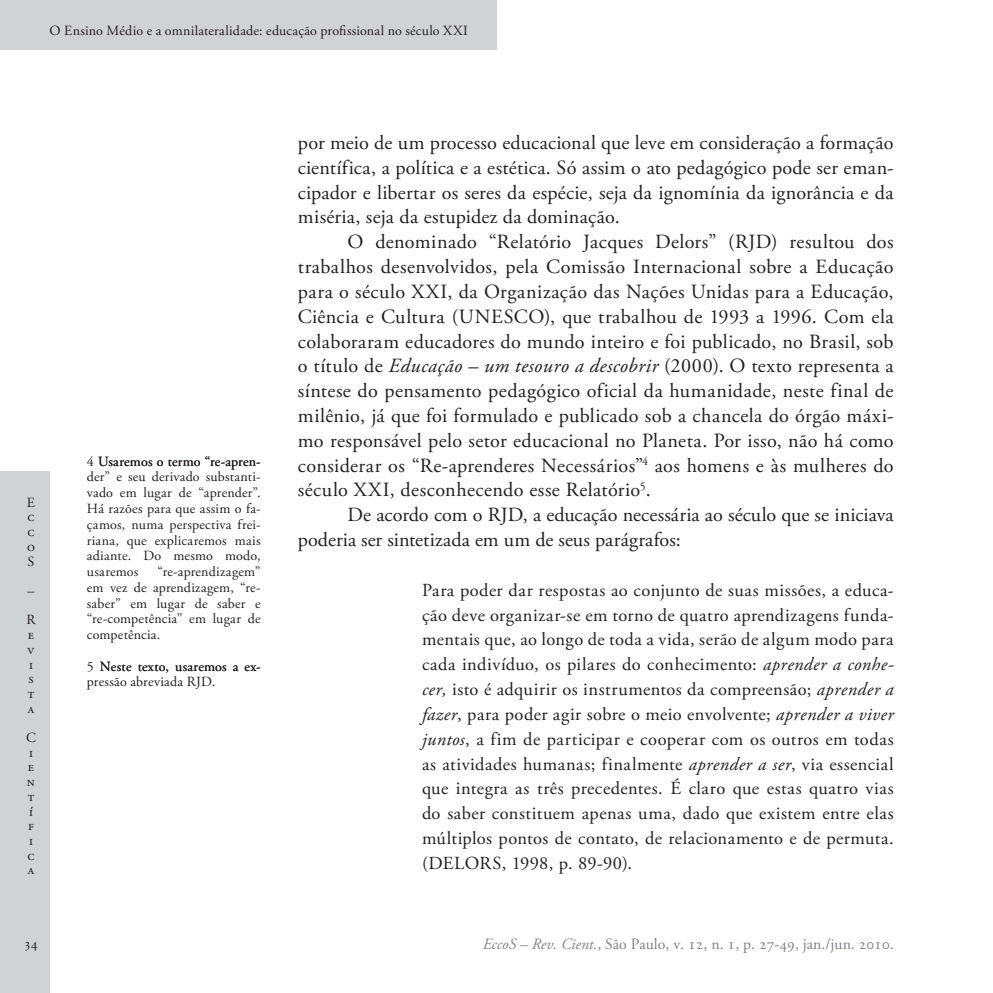
<style>
.page{position:relative;width:993px;height:993px;background:#fff}
.page>*{position:absolute;margin:0;border:0;box-sizing:border-box;transform-origin:0 0}
.Ec_Normal{font:20.12px/24.8px "Adobe Garamond Pro";letter-spacing:.01em;color:#231f20;text-align:justify}
.Ec_Normal_-_citação{font:18.38px/24.8px "Adobe Garamond Pro";letter-spacing:.02em;color:#231f20;text-align:justify}
.t1{font:15.75px "Adobe Garamond Pro";color:#808285}
.Ec_Nota{font:14px/14.7px "Adobe Garamond Pro";letter-spacing:.015em;color:#231f20;text-align:justify}
.s1{font-style:italic}
</style>
<div class="page">
<div style="left:0;top:0;width:496px;height:50px;background:#d1d2d4"></div>
<div style="left:0;top:471px;width:50px;height:521px;background:#d1d2d4"></div>
<p class="Ec_Nota" style="left:50px;top:24px;width:419px">O Ensino Médio e a omnilateralidade: educação profissional no século XXI</p>
<p class="Ec_Nota" style="left:27px;top:495px;width:10px">E c c o S</p>
<p class="Ec_Nota" style="left:26px;top:576px;width:11px;line-height:29.4px">–<br>R</p>
<p class="Ec_Nota" style="left:28px;top:627px;width:8px">e v i s t a</p>
<p class="Ec_Nota" style="left:26px;top:730px;width:11px;text-align:left">C i e n t í f i c a</p>
<p class="Ec_Nota" style="left:87px;top:453px;width:175px;line-height:15.8px">4 Usaremos o termo “re-apren&shy;der” e seu derivado substanti&shy;vado em lugar de “aprender”.<br>Há razões para que assim o fa&shy;çamos, numa perspectiva frei&shy;riana, que explicaremos mais adiante. Do mesmo modo, usaremos</p>
<p class="Ec_Nota" style="left:87px;top:564px;width:175px;line-height:15.8px;text-indent:70px">“re-aprendizagem” em vez de aprendizagem, “re&shy;saber” em lugar de saber e “re-competência” em lugar de competência.</p>
<p class="Ec_Nota" style="left:87px;top:658px;width:175px;line-height:15.8px">5 Neste texto, usaremos a ex&shy;pressão abreviada RJD.</p>
<p class="Ec_Normal" style="left:298px;top:131px;width:597px">por meio de um processo educacional que leve em consideração a formação científica, a política e a estética. Só assim o ato pedagógico pode ser eman&shy;cipador e libertar os seres da espécie, seja da ignomínia da ignorância e da miséria, seja da estupidez da dominação.</p>
<p class="Ec_Normal" style="left:298px;top:230px;width:597px;text-indent:50px">O denominado “Relatório Jacques Delors” (RJD) resultou dos trabalhos desenvolvidos, pela Comissão Internacional sobre a Educação para o século XXI, da Organização das Nações Unidas para a Educação, Ciência e Cultura (UNESCO), que trabalhou de 1993 a 1996. Com ela colaboraram educadores do mundo inteiro e foi publicado, no Brasil, sob o título de <span class="s1">Educação – um tesouro a descobrir</span> (2000). O texto representa a síntese do pensamento pedagógico oficial da humanidade, neste final de milênio, já que foi formulado e publicado sob a chancela do órgão máxi&shy;mo responsável pelo setor educacional no Planeta. Por isso, não há como considerar os “Re-aprenderes Necessários”<sup>4</sup> aos homens e às mulheres do século XXI, desconhecendo esse Relatório<sup>5</sup>.</p>
<p class="Ec_Normal" style="left:298px;top:503px;width:597px;text-indent:50px">De acordo com o RJD, a educação necessária ao século que se iniciava poderia ser sintetizada em um de seus parágrafos:</p>
<p class="Ec_Normal_-_citação" style="left:422px;top:578px;width:473px">Para poder dar respostas ao conjunto de suas missões, a educa&shy;ção deve organizar-se em torno de quatro aprendizagens funda&shy;mentais que, ao longo de toda a vida, serão de algum modo para cada indivíduo, os pilares do conhecimento: <span class="s1">aprender a conhe&shy;cer,</span> isto é adquirir os instrumentos da compreensão; <span class="s1">aprender a fazer</span>, para poder agir sobre o meio envolvente; <span class="s1">aprender a viver juntos</span>, a fim de participar e cooperar com os outros em todas as atividades humanas; finalmente <span class="s1">aprender a ser</span>, via essencial que integra as três precedentes. É claro que estas quatro vias do saber constituem apenas uma, dado que existem entre elas múltiplos pontos de contato, de relacionamento e de permuta. (DELORS, 1998, p. 89-90).</p>
<p class="Ec_Nota" style="left:24px;top:936px;width:15px">34</p>
<p class="t1" style="left:482px;top:934px;width:412px"><span class="s1">EccoS – Rev. Cient.</span>, São Paulo, v. 12, n. 1, p. 27-49, jan./jun. 2010.</p>
</div>
